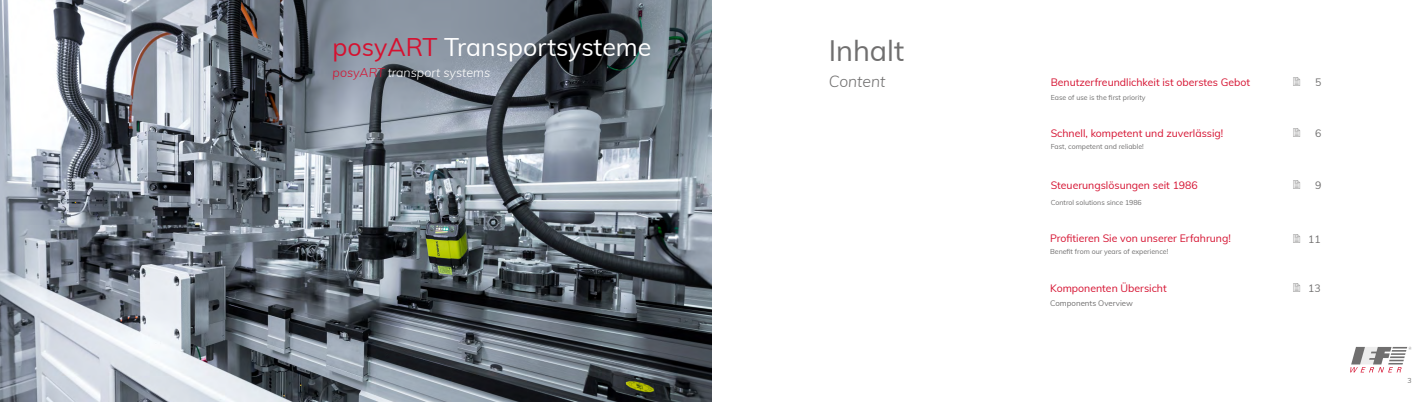
<style>
.page{position:relative;width:1424px;height:402px;background:#fff}
.page>*{position:absolute;margin:0;border:0;box-sizing:border-box;transform-origin:0 0}
.t1{font:28.88px "Muli";color:#706f6f}
.t2{font:25.03px "Muli";color:#fff}
.t3{font:italic 300 15.75px "Muli";color:#706f6f}
.t4{font:italic 300 12.51px "Muli";color:#fff}
.t5{font:10.5px "Muli";color:#d51130}
.t6{font:10.5px "Muli";color:#706f6f}
.t7{font:7.88px "Muli";color:#706f6f}
.t8{font:7px "Muli";color:#706f6f}
.s1{color:#d51130}
</style>
<div class="page">
<svg style="left:1350px;top:347px;width:61px;height:25px"></svg>
<img style="left:0;top:0;width:712px;height:402px">
<h2 class="t2" style="left:333px;top:29px;width:320px"><span class="s1">posyART</span> Transportsysteme</h2>
<p class="t4" style="left:333px;top:63px;width:159px"><span class="s1">posyART</span> transport systems</p>
<h1 class="t1" style="left:829px;top:29px;width:77px">Inhalt</h1>
<h3 class="t3" style="left:829px;top:70px;width:58px">Content</h3>
<p class="t5" style="left:1051px;top:75px;width:201px">Benutzerfreundlichkeit ist oberstes Gebot</p>
<p class="t8" style="left:1051px;top:92px;width:96px">Ease of use is the first priority</p>
<p class="t6" style="left:1315px;top:75px;width:8px">5</p>
<p class="t5" style="left:1051px;top:125px;width:174px">Schnell, kompetent und zuverlässig!</p>
<p class="t8" style="left:1051px;top:141px;width:95px">Fast, competent and reliable!</p>
<p class="t6" style="left:1315px;top:126px;width:8px">6</p>
<p class="t5" style="left:1051px;top:177px;width:149px">Steuerungslösungen seit 1986</p>
<p class="t8" style="left:1051px;top:197px;width:93px">Control solutions since 1986</p>
<p class="t6" style="left:1315px;top:178px;width:8px">9</p>
<p class="t5" style="left:1050px;top:231px;width:182px">Profitieren Sie von unserer Erfahrung!</p>
<p class="t8" style="left:1050px;top:246px;width:120px">Benefit from our years of experience!</p>
<p class="t6" style="left:1308px;top:231px;width:14px">11</p>
<p class="t5" style="left:1050px;top:280px;width:118px">Komponenten Übersicht</p>
<p class="t7" style="left:1050px;top:297px;width:84px">Components Overview</p>
<p class="t6" style="left:1308px;top:280px;width:14px">13</p>
<p class="t8" style="left:1407px;top:375px;width:6px">3</p>
</div>
